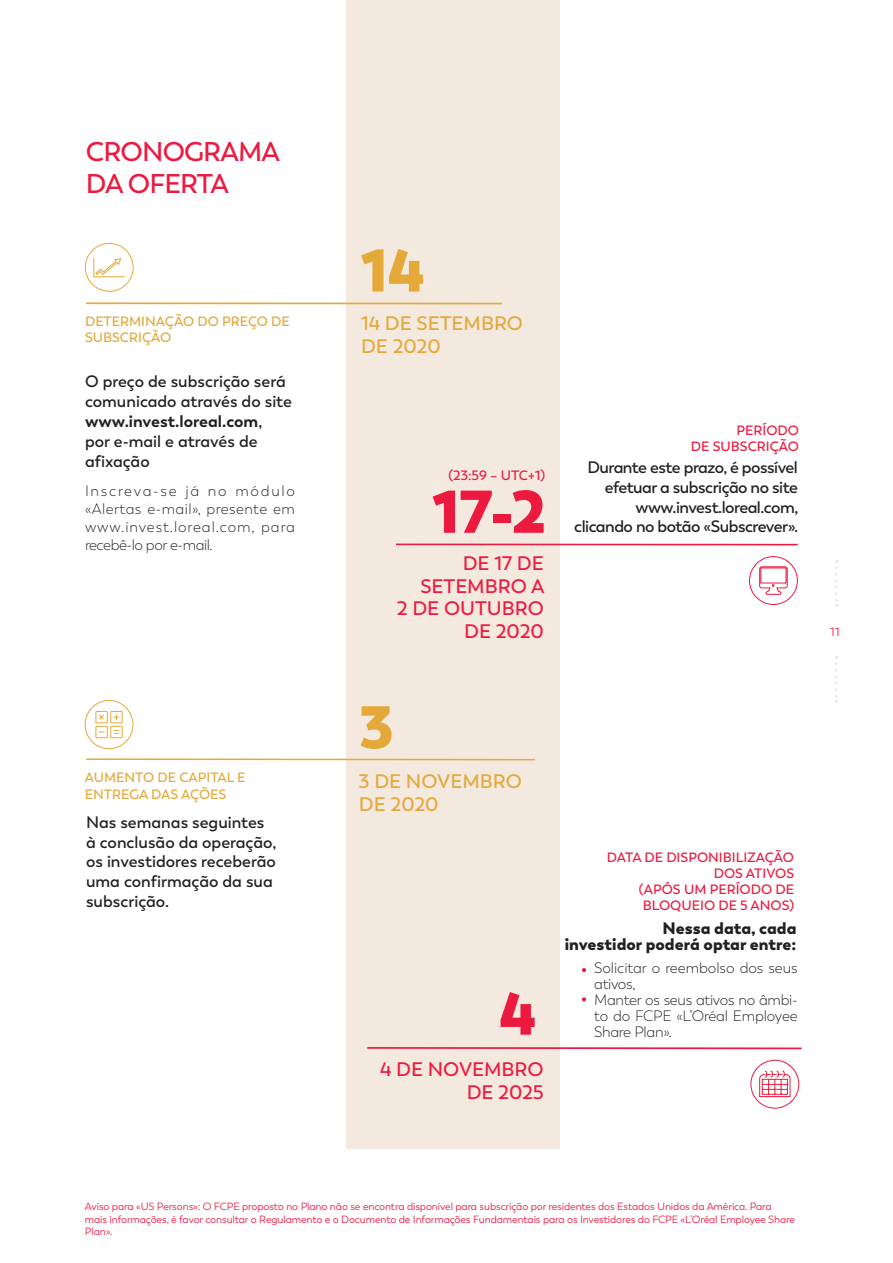
<style>
.page{position:relative;width:893px;height:1263px;background:#fff}
.page>*{position:absolute;margin:0;border:0;box-sizing:border-box;transform-origin:0 0}
.t1{font:800 60px "Trenda";color:#ed1a40}
.t2{font:800 60px "Trenda";color:#e5a93a}
.t3{font:600 27px/32.4px "Trenda";letter-spacing:-.03em;color:#ed1a40}
.t4{font:600 19.5px/22.5px "Trenda";color:#ed1a40;text-align:right}
.t5{font:600 19.5px/23.4px "Trenda";color:#e5a93a}
.t6{font:600 16.5px/19.8px "Trenda";letter-spacing:-.005em;color:#231f20}
.t7{font:600 16.5px/19.8px "Trenda";letter-spacing:-.03em;color:#231f20;text-align:right}
.t8{font:900 16.5px/15.9px "Trenda";color:#231f20;text-align:right}
.t9{font:300 15px/15.9px "Trenda";letter-spacing:-.01em;color:#231f20;text-align:justify}
.t10{font:600 13.5px/16.2px "Trenda";color:#ed1a40;text-align:right}
.t11{font:600 13.5px/16.2px "Trenda";color:#e5a93a}
.t12{font:12px "Trenda";color:#ed1a40}
.t13{font:10.5px/12.6px "Trenda";letter-spacing:-.01em;color:#ed1a40}
.s1{font-weight:700}
</style>
<div class="page">
<div style="left:346px;top:0;width:213px;height:1148px;background:#f3e9df"></div>
<hr style="left:86px;top:302px;width:416px;height:2px;background:#e5a93a">
<hr style="left:396px;top:544px;width:402px;height:1px;background:#ed1a40">
<svg style="left:367px;top:1046px;width:435px;height:4px"></svg>
<svg style="left:582px;top:968px;width:4px;height:4px"></svg>
<svg style="left:582px;top:997px;width:4px;height:4px"></svg>
<svg style="left:835px;top:560px;width:3px;height:47px"></svg>
<svg style="left:835px;top:656px;width:3px;height:47px"></svg>
<svg style="left:85px;top:243px;width:49px;height:49px"></svg>
<div style="left:749px;top:556px;width:49px;height:49px;border:1px solid #ed1a40;border-radius:50%"></div>
<svg style="left:750px;top:1060px;width:49px;height:49px"></svg>
<svg style="left:759px;top:566px;width:29px;height:29px"></svg>
<svg style="left:86px;top:758px;width:450px;height:3px"></svg>
<div style="left:85px;top:700px;width:48px;height:49px;border:1px solid #e5a93a;border-radius:50%"></div>
<svg style="left:95px;top:711px;width:28px;height:27px"></svg>
<h2 class="t3" style="left:86px;top:136px;width:196px">CRONOGRAMA<br>DA OFERTA</h2>
<p class="t11" style="left:85px;top:313px;width:206px">DETERMINAÇÃO DO PREÇO DE<br>SUBSCRIÇÃO</p>
<h3 class="t6" style="left:85px;top:372px;width:208px">O preço de subscrição será comunicado através do site <span class="s1">www.invest.loreal.com</span>,<br>por e-mail e através de afixação</h3>
<h3 class="t9" style="left:85px;top:482px;width:212px;line-height:18px">Inscreva-se já no módulo «Alertas e-mail», presente em www.invest.loreal.com, para recebê-lo por e-mail.</h3>
<p class="t11" style="left:85px;top:770px;width:162px">AUMENTO DE CAPITAL E<br>ENTREGA DAS AÇÕES</p>
<h3 class="t6" style="left:86px;top:812px;width:192px">Nas semanas seguintes à conclusão da operação, os investidores receberão uma confirmação da sua subscrição.</h3>
<h1 class="t2" style="left:361px;top:231px;width:65px">14</h1>
<h3 class="t5" style="left:361px;top:312px;width:164px">14 DE SETEMBRO<br>DE 2020</h3>
<p class="t10" style="left:448px;top:467px;width:98px">(23:59 – UTC+1)</p>
<h1 class="t1" style="left:433px;top:473px;width:115px">17-2</h1>
<h3 class="t4" style="left:397px;top:552px;width:149px">DE 17 DE<br>SETEMBRO A<br>2 DE OUTUBRO<br>DE 2020</h3>
<p class="t10" style="left:691px;top:423px;width:110px">PERÍODO<br>DE SUBSCRIÇÃO</p>
<h3 class="t7" style="left:574px;top:458px;width:226px">Durante este prazo, é possível efetuar a subscrição no site www.invest.loreal.com, clicando no botão «Subscrever».</h3>
<h1 class="t2" style="left:360px;top:688px;width:35px">3</h1>
<h3 class="t5" style="left:359px;top:770px;width:164px">3 DE NOVEMBRO<br>DE 2020</h3>
<h1 class="t1" style="left:499px;top:974px;width:38px">4</h1>
<h3 class="t4" style="left:380px;top:1058px;width:165px;line-height:23.4px">4 DE NOVEMBRO<br>DE 2025</h3>
<p class="t10" style="left:607px;top:849px;width:189px">DATA DE DISPONIBILIZAÇÃO<br>DOS ATIVOS<br>(APÓS UM PERÍODO DE<br>BLOQUEIO DE 5 ANOS)</p>
<h3 class="t8" style="left:565px;top:921px;width:233px">Nessa data, cada<br>investidor poderá optar entre:</h3>
<h3 class="t9" style="left:594px;top:960px;width:205px;text-align:left">Solicitar o reembolso dos seus ativos,<br>Manter os seus ativos no âmbi&shy;to do FCPE «L’Oréal Employee<br>Share Plan».</h3>
<p class="t12" style="left:830px;top:625px;width:11px">11</p>
<p class="t13" style="left:85px;top:1200px;width:712px">Aviso para «US Persons»: O FCPE proposto no Plano não se encontra disponível para subscrição por residentes dos Estados Unidos da América. Para mais informações, é favor consultar o Regulamento e o Documento de Informações Fundamentais para os Investidores do FCPE «L’Oréal Employee Share<br>Plan».</p>
</div>
